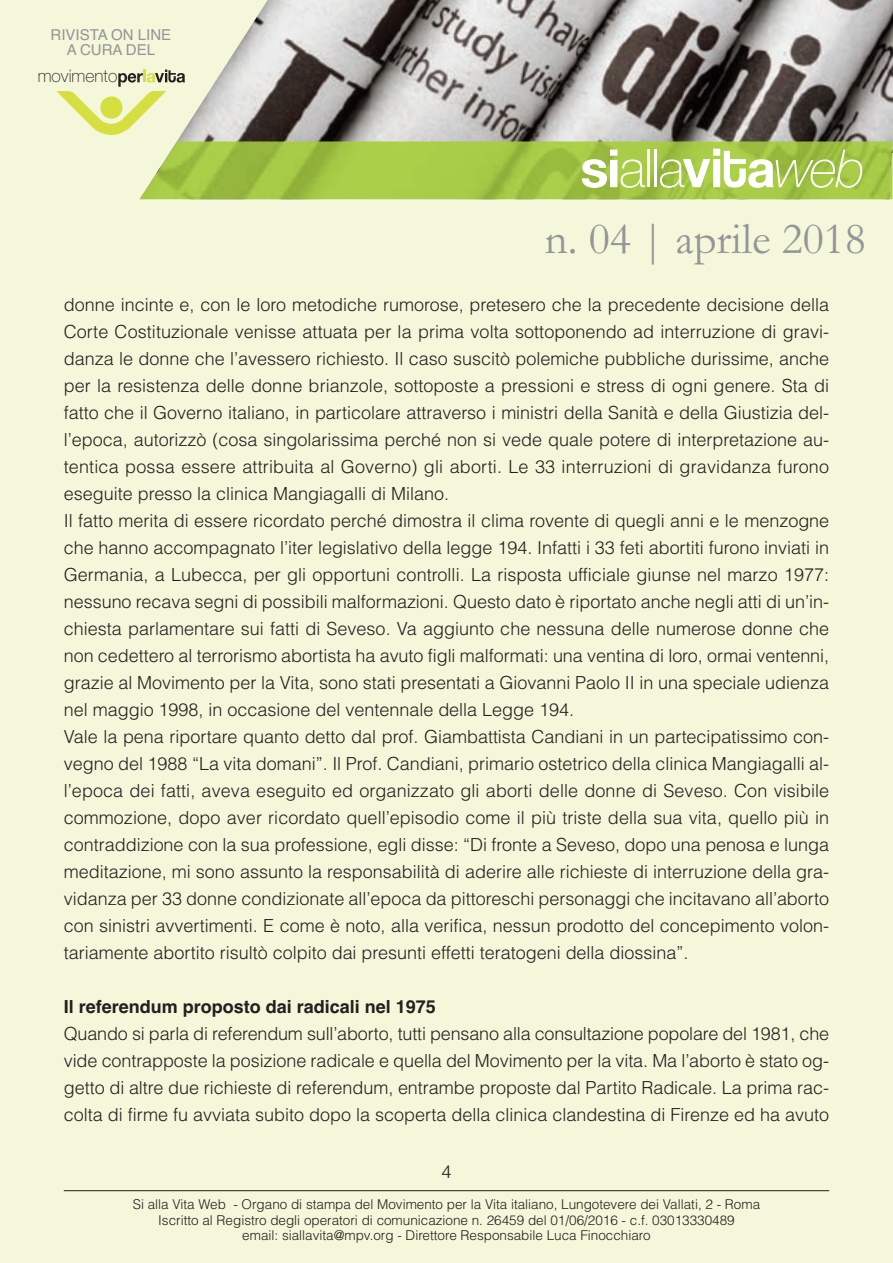
<style>
.page{position:relative;width:893px;height:1263px;background:#f4f7d9}
.page>*{position:absolute;margin:0;border:0;box-sizing:border-box;transform-origin:0 0}
.t1{font:100 52.65px "Helvetica Neue";color:#fff}
.t2{font:italic 100 52.65px "Helvetica Neue";color:#fff}
.t3{font:44.85px "Garamond";color:#939598}
.t4{font:300 18px/27px "Helvetica";color:#231f20}
.t5{font:100 17.4px "Helvetica Neue";color:#231f20}
.t6{font:15px/15px "Helvetica";color:#939598;text-align:center}
.t7{font:300 13.5px/15.8px "Helvetica";color:#231f20;text-align:center}
.s1{font-weight:700}
</style>
<div class="page">
<img style="left:143px;top:0;width:750px;height:199px">
<img style="left:140px;top:141px;width:752px;height:58px">
<svg style="left:683px;top:149px;width:91px;height:39px;background:#cde197"></svg>
<hr style="left:64px;top:1190px;width:765px;height:1px;background:#231f20">
<svg style="left:56px;top:70px;width:129px;height:65px"></svg>
<p class="t6" style="left:51px;top:27px;width:122px">RIVISTA ON LINE<br>A CURA DEL</p>
<p class="t5" style="left:38px;top:70px;width:81px">movimento</p>
<p class="t1" style="left:580px;top:150px;width:106px"><span class="s1">si</span>alla</p>
<p class="t2" style="left:774px;top:150px;width:92px">web</p>
<p class="t3" style="left:545px;top:211px;width:323px">n. 04 | aprile 2018</p>
<p class="t4" style="left:64px;top:291px;width:767px">donne incinte e, con le loro metodiche rumorose, pretesero che la precedente decisione della Corte Costituzionale venisse attuata per la prima volta sottoponendo ad interruzione di gravi&shy;danza le donne che l’avessero richiesto. Il caso suscitò polemiche pubbliche durissime, anche per la resistenza delle donne brianzole, sottoposte a pressioni e stress di ogni genere. Sta di fatto che il Governo italiano, in particolare attraverso i ministri della Sanità e della Giustizia del&shy;l’epoca, autorizzò (cosa singolarissima perché non si vede quale potere di interpretazione au&shy;tentica possa essere attribuita al Governo) gli aborti. Le 33 interruzioni di gravidanza furono eseguite presso la clinica Mangiagalli di Milano.<br>Il fatto merita di essere ricordato perché dimostra il clima rovente di quegli anni e le menzogne che hanno accompagnato l’iter legislativo della legge 194. Infatti i 33 feti abortiti furono inviati in Germania, a Lubecca, per gli opportuni controlli. La risposta ufficiale giunse nel marzo 1977: nessuno recava segni di possibili malformazioni. Questo dato è riportato anche negli atti di un’in&shy;chiesta parlamentare sui fatti di Seveso. Va aggiunto che nessuna delle numerose donne che non cedettero al terrorismo abortista ha avuto figli malformati: una ventina di loro, ormai ventenni, grazie al Movimento per la Vita, sono stati presentati a Giovanni Paolo II in una speciale udienza nel maggio 1998, in occasione del ventennale della Legge 194.<br>Vale la pena riportare quanto detto dal prof. Giambattista Candiani in un partecipatissimo con&shy;vegno del 1988 “La vita domani”. Il Prof. Candiani, primario ostetrico della clinica Mangiagalli al&shy;l’epoca dei fatti, aveva eseguito ed organizzato gli aborti delle donne di Seveso. Con visibile commozione, dopo aver ricordato quell’episodio come il più triste della sua vita, quello più in contraddizione con la sua professione, egli disse: “Di fronte a Seveso, dopo una penosa e lunga meditazione, mi sono assunto la responsabilità di aderire alle richieste di interruzione della gra&shy;vidanza per 33 donne condizionate all’epoca da pittoreschi personaggi che incitavano all’aborto con sinistri avvertimenti. E come è noto, alla verifica, nessun prodotto del concepimento volon&shy;tariamente abortito risultò colpito dai presunti effetti teratogeni della diossina”.</p>
<p class="t4" style="left:64px;top:994px;width:767px"><span class="s1">Il referendum proposto dai radicali nel 1975<br></span>Quando si parla di referendum sull’aborto, tutti pensano alla consultazione popolare del 1981, che vide contrapposte la posizione radicale e quella del Movimento per la vita. Ma l’aborto è stato og&shy;getto di altre due richieste di referendum, entrambe proposte dal Partito Radicale. La prima rac&shy;colta di firme fu avviata subito dopo la scoperta della clinica clandestina di Firenze ed ha avuto</p>
<p class="t4" style="left:441px;top:1158px;width:12px">4</p>
<p class="t7" style="left:133px;top:1196px;width:629px">Si alla Vita Web - Organo di stampa del Movimento per la Vita italiano, Lungotevere dei Vallati, 2 - Roma<br>Iscritto al Registro degli operatori di comunicazione n. 26459 del 01/06/2016 - c.f. 03013330489<br>email: siallavita@mpv.org - Direttore Responsabile Luca Finocchiaro</p>
</div>
